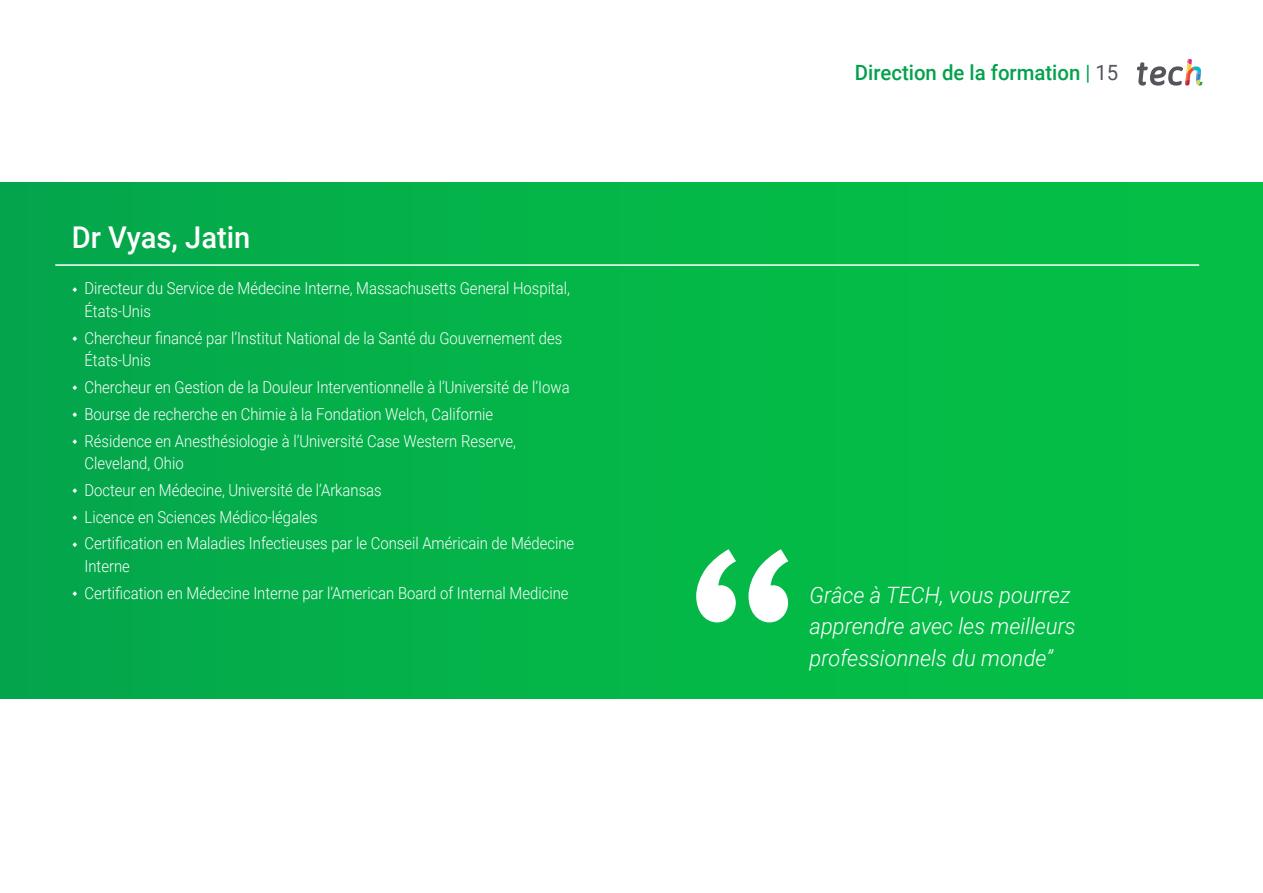
<style>
.page{position:relative;width:1263px;height:893px;background:#fff}
.page>*{position:absolute;margin:0;border:0;box-sizing:border-box;transform-origin:0 0}
.t1{font:500 30px "Roboto";color:#fff}
.t2{font:italic 300 22.5px/31.5px "Roboto";color:#fff}
.t3{font:500 21px "Roboto";color:#04a14d}
.t4{font:300 16.5px/26.7px "Roboto";color:#fff;scale:.9 1}
.s1{font-weight:400;color:#00a04c}
.s2{font-weight:400;color:#52555b}
</style>
<div class="page">
<div style="left:0;top:182px;width:1263px;height:516px;background:linear-gradient(to right,#04a74b,#04c245)"></div>
<hr style="left:55px;top:264px;width:1144px;height:2px;background:#fff">
<svg style="left:696px;top:549px;width:92px;height:73px"></svg>
<svg style="left:1137px;top:59px;width:65px;height:27px"></svg>
<svg style="left:73px;top:287px;width:4px;height:5px"></svg>
<svg style="left:73px;top:336px;width:4px;height:5px"></svg>
<svg style="left:73px;top:385px;width:4px;height:5px"></svg>
<svg style="left:73px;top:412px;width:4px;height:5px"></svg>
<svg style="left:73px;top:439px;width:4px;height:5px"></svg>
<svg style="left:73px;top:488px;width:4px;height:5px"></svg>
<svg style="left:73px;top:515px;width:4px;height:5px"></svg>
<svg style="left:73px;top:542px;width:4px;height:5px"></svg>
<svg style="left:73px;top:591px;width:4px;height:5px"></svg>
<h1 class="t1" style="left:72px;top:216px;width:180px">Dr Vyas, Jatin</h1>
<p class="t4" style="left:85px;top:277px;width:541px;line-height:22.5px">Directeur du Service de Médecine Interne, Massachusetts General Hospital,<br>États-Unis</p>
<p class="t4" style="left:85px;top:326px;width:532px;line-height:22.5px">Chercheur financé par l’Institut National de la Santé du Gouvernement des<br>États-Unis</p>
<p class="t4" style="left:85px;top:373px;width:540px">Chercheur en Gestion de la Douleur Interventionnelle à l’Université de l’Iowa<br>Bourse de recherche en Chimie à la Fondation Welch, Californie<br>Résidence en Anesthésiologie à l’Université Case Western Reserve,</p>
<p class="t4" style="left:85px;top:449px;width:546px">Cleveland, Ohio<br>Docteur en Médecine, Université de l’Arkansas<br>Licence en Sciences Médico-légales<br>Certification en Maladies Infectieuses par le Conseil Américain de Médecine</p>
<p class="t4" style="left:85px;top:552px;width:539px">Interne<br>Certification en Médecine Interne par l’American Board of Internal Medicine</p>
<p class="t3" style="left:855px;top:57px;width:265px">Direction de la formation <span class="s1">|</span> <span class="s2">15</span></p>
<h2 class="t2" style="left:810px;top:578px;width:268px">Grâce à TECH, vous pourrez apprendre avec les meilleurs professionnels du monde”</h2>
</div>
